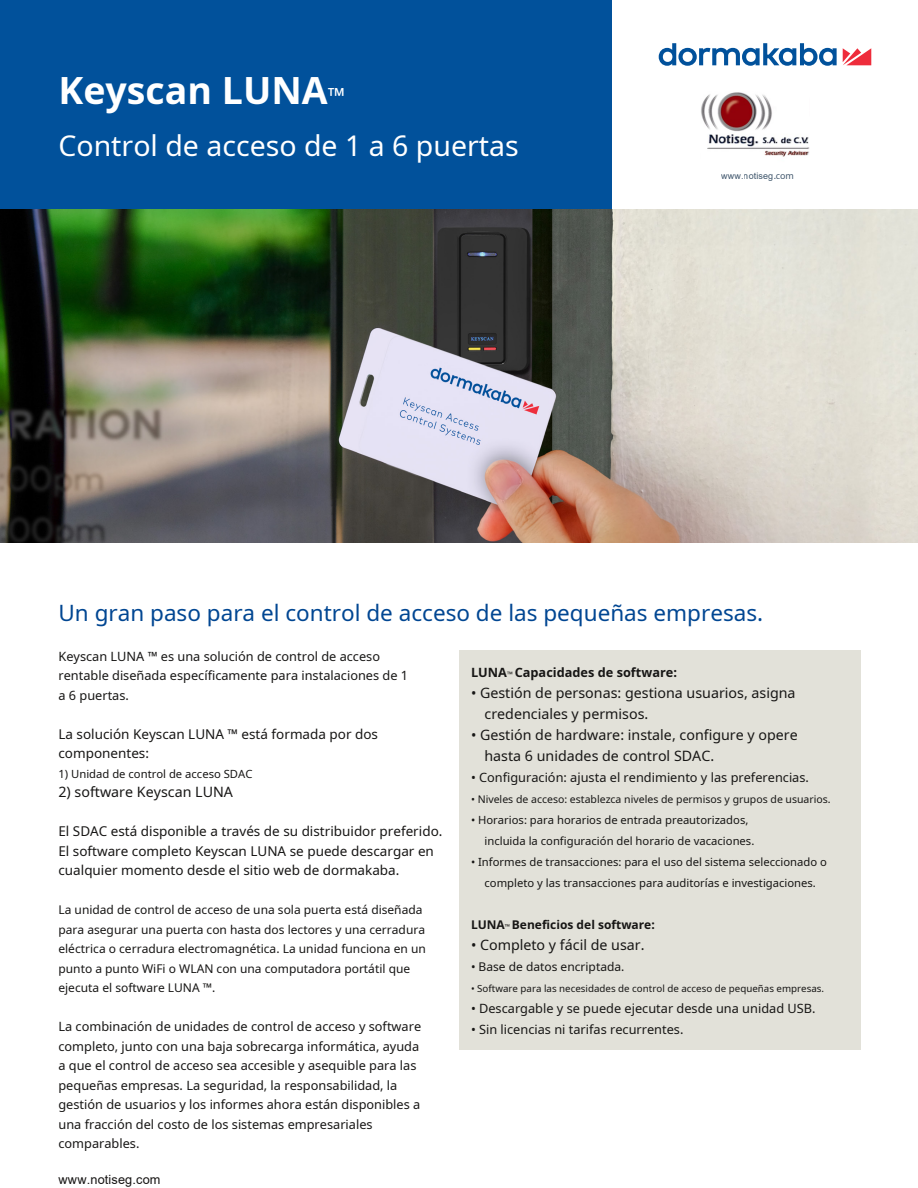
<style>
.page{position:relative;width:918px;height:1188px;background:#fff}
.page>*{position:absolute;margin:0;border:0;box-sizing:border-box;transform-origin:0 0}
.t1{font:700 37.5px "Noto Sans";color:#fff}
.t2{font:28.5px "Noto Sans";color:#fff}
.t3{font:22.5px "Noto Sans";color:#004692}
.t4{font:14.25px/21px "Noto Sans";color:#171615}
.t5{font:13.5px/19.5px "Noto Sans";color:#171615}
.t6{font:12.75px/19.5px "Noto Sans";color:#171615}
.t7{font:700 12.75px "Noto Sans";color:#171615}
.t8{font:12.75px "Arial";color:#171514}
.t9{font:12px/19.5px "Noto Sans";color:#171615}
.t10{font:700 12px "Noto Sans";color:#171615}
.t11{font:11.25px/21px "Noto Sans";color:#171615}
.t12{font:10.5px "Noto Sans";color:#171615}
.t13{font:9.75px "Noto Sans";color:#171615}
.t14{font:9px "Arial";color:rgb(14 43 70/.8)}
.s1{font-size:22.5px}
.s2{color:rgb(14 42 70/.8)}
.s3{font-family:"Noto Sans";color:rgb(15 43 70/.8)}
.s4{font-size:7.5px}
.s5{font-size:6.75px}
</style>
<div class="page">
<div style="left:0;top:0;width:612px;height:210px;background:#01519b"></div>
<img style="left:0;top:210px;width:918px;height:332px">
<svg style="left:843px;top:48px;width:28px;height:17px"></svg>
<svg style="left:659px;top:43px;width:178px;height:23px"></svg>
<div style="left:459px;top:650px;width:401px;height:400px;background:#e2e1d9"></div>
<img style="left:701px;top:92px;width:108px;height:65px">
<h1 class="t1" style="left:58px;top:64px;width:288px">Keyscan LUNA<span class="s1">™</span></h1>
<h2 class="t2" style="left:58px;top:125px;width:462px">Control de acceso de 1 a 6 puertas</h2>
<p class="t14" style="left:721px;top:170px;width:74px"><span class="s2">www.</span>notiseg<span class="s3">.com</span></p>
<h3 class="t3" style="left:58px;top:597px;width:706px">Un gran paso para el control de acceso de las pequeñas empresas.</h3>
<p class="t6" style="left:58px;top:646px;width:351px">Keyscan LUNA ™ es una solución de control de acceso rentable diseñada específicamente para instalaciones de 1 a 6 puertas.</p>
<p class="t7" style="left:471px;top:664px;width:208px">LUNA<span class="s4">™</span> Capacidades de software:</p>
<p class="t4" style="left:485px;top:682px;width:313px;text-indent:-14px">• Gestión de personas: gestiona usuarios, asigna credenciales y permisos.</p>
<p class="t4" style="left:485px;top:724px;width:315px;text-indent:-14px">• Gestión de hardware: instale, configure y opere hasta 6 unidades de control SDAC.</p>
<p class="t6" style="left:471px;top:768px;width:339px">• Configuración: ajusta el rendimiento y las preferencias.</p>
<p class="t12" style="left:471px;top:792px;width:361px">• Niveles de acceso: establezca niveles de permisos y grupos de usuarios.</p>
<p class="t11" style="left:485px;top:810px;width:271px;text-indent:-14px">• Horarios: para horarios de entrada preautorizados, incluida la configuración del horario de vacaciones.</p>
<p class="t11" style="left:471px;top:852px;width:357px;text-align:center">• Informes de transacciones: para el uso del sistema seleccionado o completo y las transacciones para auditorías e investigaciones.</p>
<p class="t5" style="left:58px;top:724px;width:321px">La solución Keyscan LUNA ™ está formada por dos componentes:</p>
<p class="t11" style="left:58px;top:763px;width:196px">1) Unidad de control de acceso SDAC</p>
<p class="t4" style="left:58px;top:781px;width:176px">2) software Keyscan LUNA</p>
<p class="t5" style="left:58px;top:822px;width:385px">El SDAC está disponible a través de su distribuidor preferido.<br>El software completo Keyscan LUNA se puede descargar en cualquier momento desde el sitio web de dormakaba.</p>
<p class="t9" style="left:58px;top:900px;width:369px">La unidad de control de acceso de una sola puerta está diseñada para asegurar una puerta con hasta dos lectores y una cerradura eléctrica o cerradura electromagnética. La unidad funciona en un punto a punto WiFi o WLAN con una computadora portátil que ejecuta el software LUNA ™.</p>
<p class="t10" style="left:471px;top:917px;width:185px">LUNA<span class="s5">™</span> Beneficios del software:</p>
<p class="t4" style="left:471px;top:934px;width:175px">• Completo y fácil de usar.</p>
<p class="t9" style="left:471px;top:957px;width:155px">• Base de datos encriptada.</p>
<p class="t13" style="left:471px;top:982px;width:355px">• Software para las necesidades de control de acceso de pequeñas empresas.</p>
<p class="t6" style="left:471px;top:999px;width:346px">• Descargable y se puede ejecutar desde una unidad USB.</p>
<p class="t6" style="left:58px;top:1017px;width:364px">La combinación de unidades de control de acceso y software</p>
<p class="t6" style="left:471px;top:1020px;width:214px">• Sin licencias ni tarifas recurrentes.</p>
<p class="t6" style="left:58px;top:1036px;width:363px">completo, junto con una baja sobrecarga informática, ayuda a que el control de acceso sea accesible y asequible para las pequeñas empresas. La seguridad, la responsabilidad, la gestión de usuarios y los informes ahora están disponibles a una fracción del costo de los sistemas empresariales</p>
<p class="t6" style="left:58px;top:1134px;width:83px">comparables.</p>
<p class="t8" style="left:58px;top:1172px;width:104px">www.notiseg.com</p>
</div>
